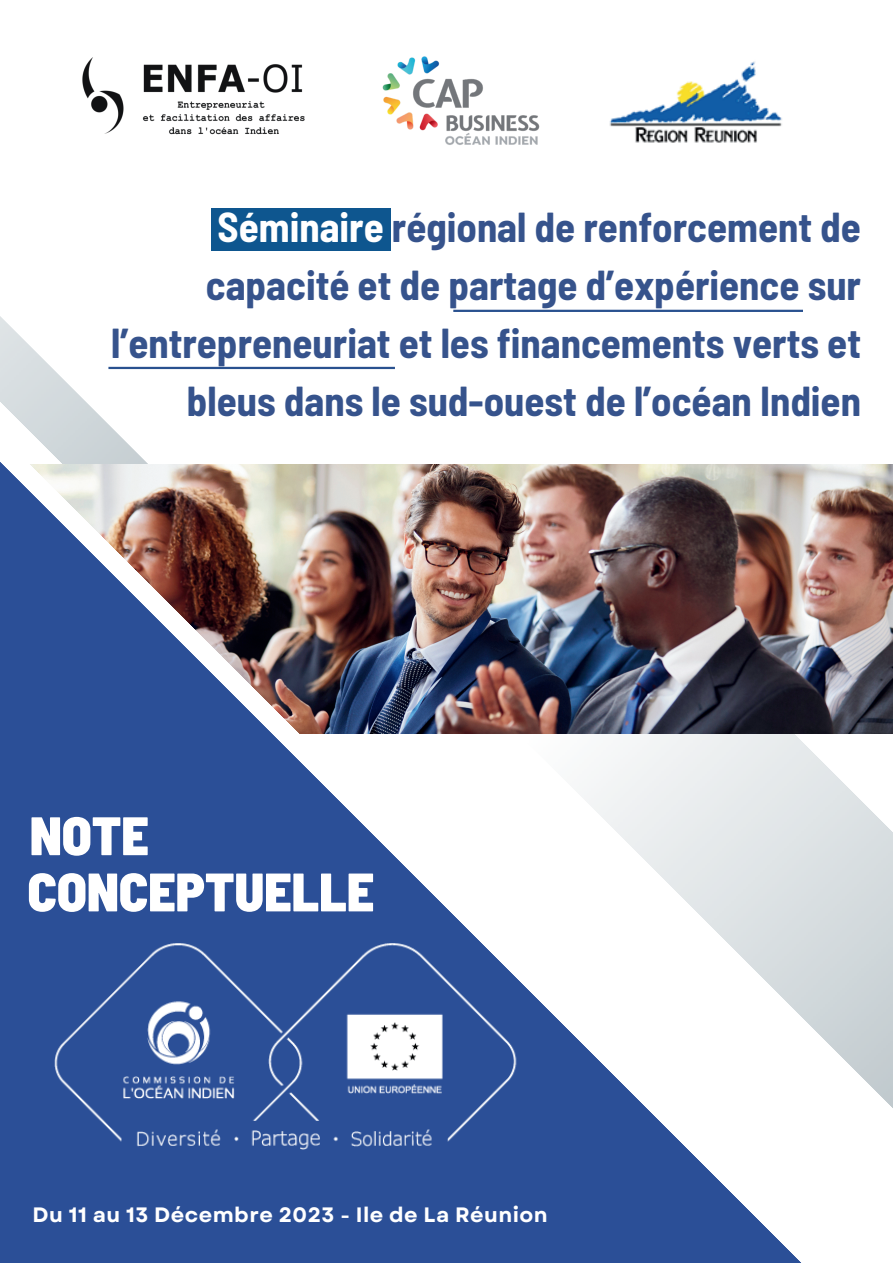
<style>
.page{position:relative;width:893px;height:1264px;background:#fff}
.page>*{position:absolute;margin:0;border:0;box-sizing:border-box;transform-origin:0 0}
.t1{font:900 semi-condensed 54.15px "Barlow";color:#fff}
.t2{font:900 semi-condensed 54px "Barlow";color:#fff}
.t3{font:700 semi-condensed 40.8px/57.9px "Barlow";color:#36538c;text-align:right}
.t4{font:700 20.85px "Garet";letter-spacing:.025em;color:#fff}
.s1{color:#fff}
</style>
<div class="page">
<img style="left:0;top:309px;width:892px;height:953px">
<img style="left:82px;top:57px;width:223px;height:78px">
<div style="left:211px;top:208px;width:179px;height:42px;background:#0e568f"></div>
<hr style="left:453px;top:310px;width:350px;height:2px;background:#29518f">
<hr style="left:108px;top:367px;width:287px;height:2px;background:#29518f">
<img style="left:17px;top:910px;width:550px;height:269px">
<img style="left:382px;top:56px;width:158px;height:89px">
<img style="left:609px;top:61px;width:173px;height:82px">
<p class="t3" style="left:111px;top:196px;width:751px"><span class="s1">Séminaire</span> régional de renforcement de capacité et de partage d’expérience sur l’entrepreneuriat et les financements verts et bleus dans le sud-ouest de l’océan Indien</p>
<h1 class="t1" style="left:30px;top:796px;width:121px">NOTE</h1>
<h2 class="t2" style="left:28px;top:852px;width:348px">CONCEPTUELLE</h2>
<p class="t4" style="left:32px;top:1201px;width:517px">Du 11 au 13 Décembre 2023 - Ile de La Réunion</p>
</div>
